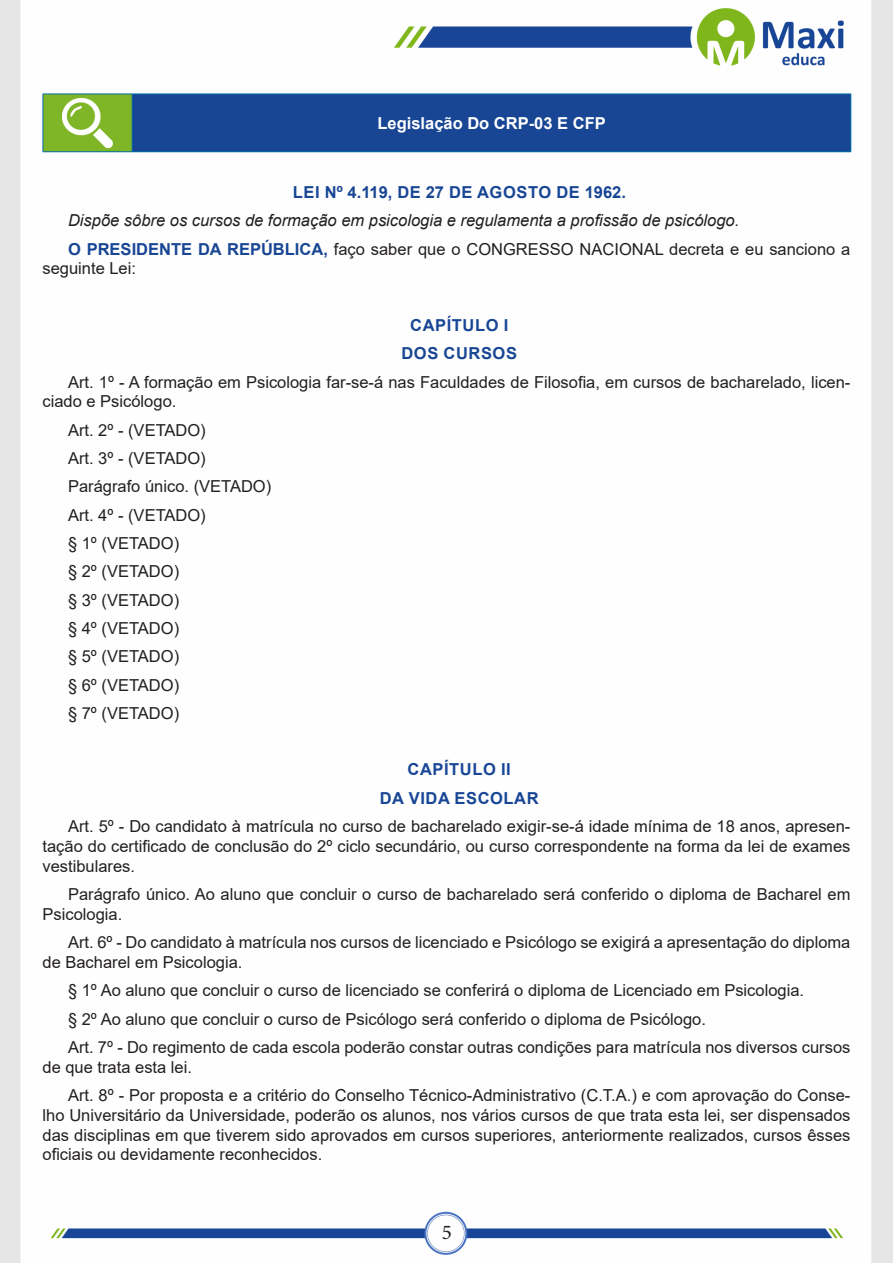
<style>
.page{position:relative;width:893px;height:1263px;background:#fff}
.page>*{position:absolute;margin:0;border:0;box-sizing:border-box;transform-origin:0 0}
.t1{font:21px "Minion Pro";color:#231f20}
.t2{font:16.5px/19.8px "Arial";color:#231f20}
.t3{font:italic 16.5px "Arial";color:#231f20}
.TITULO_DE_LEI{font:700 16.5px "Arial";letter-spacing:.035em;color:#184695}
.CENTRALIZAR{font:700 16.5px "Arial";color:#fff}
.s1{font-weight:700;color:#184695}
</style>
<div class="page">
<img style="left:0;top:0;width:893px;height:1263px">
<div style="left:43px;top:94px;width:89px;height:58px;background:#7fb628"></div>
<div style="left:132px;top:94px;width:719px;height:58px;background:#184695"></div>
<hr style="left:43px;top:94px;width:89px;height:1px;background:#036ea6">
<hr style="left:43px;top:94px;width:1px;height:57px;background:#036ea6">
<hr style="left:43px;top:151px;width:89px;height:1px;background:#036ea6">
<hr style="left:132px;top:94px;width:719px;height:1px;background:#036ea6">
<hr style="left:132px;top:94px;width:1px;height:57px;background:#036ea6">
<hr style="left:850px;top:94px;width:1px;height:57px;background:#036ea6">
<hr style="left:132px;top:151px;width:719px;height:1px;background:#036ea6">
<img style="left:62px;top:98px;width:51px;height:49px">
<p class="CENTRALIZAR" style="left:377px;top:111px;width:230px">Legislação Do CRP-03 E CFP</p>
<p class="TITULO_DE_LEI" style="left:293px;top:181px;width:335px">LEI Nº 4.119, DE 27 DE AGOSTO DE 1962.</p>
<p class="t3" style="left:68px;top:210px;width:673px">Dispõe sôbre os cursos de formação em psicologia e regulamenta a profissão de psicólogo.</p>
<p class="t2" style="left:43px;top:239px;width:809px;text-indent:26px"><span class="s1">O PRESIDENTE DA REPÚBLICA,</span> faço saber que o CONGRESSO NACIONAL decreta e eu sanciono a seguinte Lei:</p>
<p class="TITULO_DE_LEI" style="left:410px;top:314px;width:100px">CAPÍTULO I</p>
<p class="TITULO_DE_LEI" style="left:401px;top:342px;width:117px">DOS CURSOS</p>
<p class="t2" style="left:43px;top:372px;width:809px;text-indent:26px">Art. 1º - A formação em Psicologia far-se-á nas Faculdades de Filosofia, em cursos de bacharelado, licen&shy;ciado e Psicólogo.</p>
<p class="t2" style="left:68px;top:420px;width:139px">Art. 2º - (VETADO)</p>
<p class="t2" style="left:68px;top:448px;width:139px">Art. 3º - (VETADO)</p>
<p class="t2" style="left:68px;top:477px;width:205px">Parágrafo único. (VETADO)</p>
<p class="t2" style="left:68px;top:505px;width:139px">Art. 4º - (VETADO)</p>
<p class="t2" style="left:68px;top:533px;width:113px">§ 1º (VETADO)</p>
<p class="t2" style="left:68px;top:561px;width:113px">§ 2º (VETADO)</p>
<p class="t2" style="left:68px;top:590px;width:113px">§ 3º (VETADO)</p>
<p class="t2" style="left:68px;top:618px;width:113px">§ 4º (VETADO)</p>
<p class="t2" style="left:68px;top:646px;width:113px">§ 5º (VETADO)</p>
<p class="t2" style="left:68px;top:675px;width:113px">§ 6º (VETADO)</p>
<p class="t2" style="left:68px;top:703px;width:113px">§ 7º (VETADO)</p>
<p class="TITULO_DE_LEI" style="left:408px;top:758px;width:105px">CAPÍTULO II</p>
<p class="TITULO_DE_LEI" style="left:380px;top:786px;width:160px">DA VIDA ESCOLAR</p>
<p class="t2" style="left:43px;top:816px;width:809px;text-align:justify;text-indent:26px">Art. 5º - Do candidato à matrícula no curso de bacharelado exigir-se-á idade mínima de 18 anos, apresen&shy;tação do certificado de conclusão do 2º ciclo secundário, ou curso correspondente na forma da lei de exames vestibulares.</p>
<p class="t2" style="left:43px;top:884px;width:809px;text-indent:26px">Parágrafo único. Ao aluno que concluir o curso de bacharelado será conferido o diploma de Bacharel em<br>Psicologia.</p>
<p class="t2" style="left:43px;top:932px;width:809px;text-indent:26px">Art. 6º - Do candidato à matrícula nos cursos de licenciado e Psicólogo se exigirá a apresentação do diploma de Bacharel em Psicologia.</p>
<p class="t2" style="left:68px;top:980px;width:738px">§ 1º Ao aluno que concluir o curso de licenciado se conferirá o diploma de Licenciado em Psicologia.</p>
<p class="t2" style="left:68px;top:1009px;width:639px">§ 2º Ao aluno que concluir o curso de Psicólogo será conferido o diploma de Psicólogo.</p>
<p class="t2" style="left:43px;top:1037px;width:809px;text-indent:26px">Art. 7º - Do regimento de cada escola poderão constar outras condições para matrícula nos diversos cursos de que trata esta lei.</p>
<p class="t2" style="left:43px;top:1085px;width:809px;text-align:justify;text-indent:26px">Art. 8º - Por proposta e a critério do Conselho Técnico-Administrativo (C.T.A.) e com aprovação do Conse&shy;lho Universitário da Universidade, poderão os alunos, nos vários cursos de que trata esta lei, ser dispensados das disciplinas em que tiverem sido aprovados em cursos superiores, anteriormente realizados, cursos êsses oficiais ou devidamente reconhecidos.</p>
<p class="t1" style="left:442px;top:1218px;width:12px">5</p>
</div>
